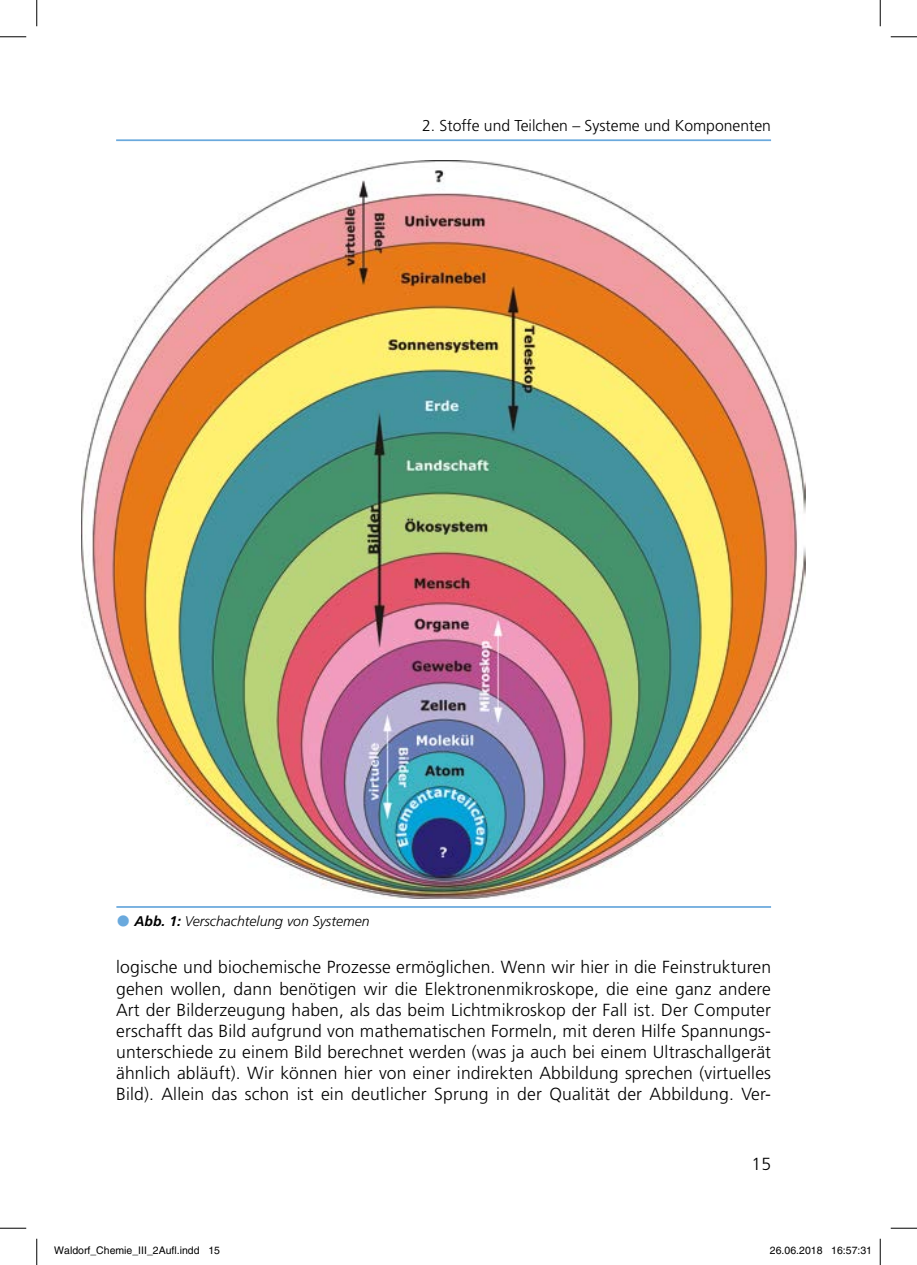
<style>
.page{position:relative;width:917px;height:1265px;background:#fff}
.page>*{position:absolute;margin:0;border:0;box-sizing:border-box;transform-origin:0 0}
.t1{font:300 17.5px/21px "Frutiger";letter-spacing:.01em;color:#000;text-align:justify}
.t2{font:300 15.75px "Frutiger";color:#000}
.t3{font:italic 300 14px "Frutiger";color:#000}
.t4{font:10.5px "Helvetica";color:#000}
.s1{color:#6aa9dd}
.s2{font-family:"Frutiger CE";font-weight:700}
</style>
<div class="page">
<hr style="left:116px;top:139px;width:655px;height:2px;background:#6aa9dd">
<hr style="left:116px;top:905px;width:655px;height:2px;background:#6aa9dd">
<img style="left:82px;top:161px;width:723px;height:737px">
<svg style="left:0;top:36px;width:26px;height:1px"></svg>
<svg style="left:891px;top:36px;width:26px;height:1px"></svg>
<svg style="left:0;top:1227px;width:26px;height:1px"></svg>
<svg style="left:891px;top:1227px;width:26px;height:1px"></svg>
<svg style="left:36px;top:0;width:1px;height:26px"></svg>
<svg style="left:36px;top:1238px;width:1px;height:26px"></svg>
<svg style="left:880px;top:0;width:1px;height:26px"></svg>
<svg style="left:880px;top:1238px;width:1px;height:26px"></svg>
<p class="t2" style="left:422px;top:117px;width:350px">2. Stoffe und Teilchen – Systeme und Komponenten</p>
<p class="t3" style="left:116px;top:912px;width:255px"><span class="s1">●</span> <span class="s2">Abb. 1:</span> Verschachtelung von Systemen</p>
<p class="t1" style="left:116px;top:956px;width:656px">logische und biochemische Prozesse ermöglichen. Wenn wir hier in die Feinstrukturen gehen wollen, dann benötigen wir die Elektronenmikroskope, die eine ganz andere Art der Bilderzeugung haben, als das beim Lichtmikroskop der Fall ist. Der Computer erschafft das Bild aufgrund von mathematischen Formeln, mit deren Hilfe Spannungs&shy;unterschiede zu einem Bild berechnet werden (was ja auch bei einem Ultraschallgerät ähnlich abläuft). Wir können hier von einer indirekten Abbildung sprechen (virtuelles Bild). Allein das schon ist ein deutlicher Sprung in der Qualität der Abbildung. Ver-</p>
<p class="t1" style="left:751px;top:1152px;width:21px">15</p>
<p class="t4" style="left:54px;top:1244px;width:167px">Waldorf_Chemie_III_2Aufl.indd 15</p>
<p class="t4" style="left:770px;top:1244px;width:104px">26.06.2018 16:57:31</p>
</div>
